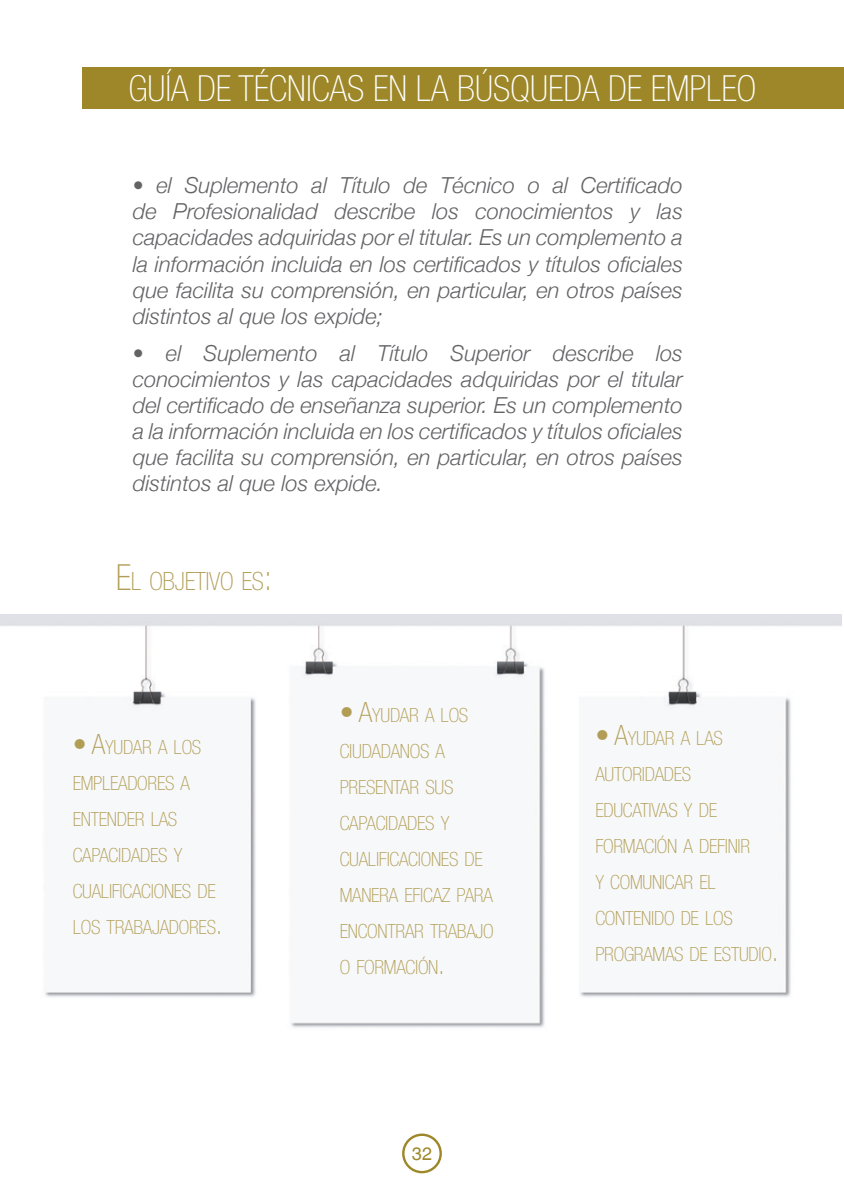
<style>
.page{position:relative;width:844px;height:1196px;background:#fff}
.page>*{position:absolute;margin:0;border:0;box-sizing:border-box;transform-origin:0 0}
.t1{font:100 condensed 36px "Helvetica Neue LT Std";color:#fff}
.t2{font:100 condensed 25.2px "Helvetica Neue LT Std";letter-spacing:-.015em;color:#b19d55}
.t3{font:italic 300 22px/26px "Helvetica Neue";color:#636366;text-align:justify}
.t4{font:100 condensed 19.6px/36px "Helvetica Neue LT Std";letter-spacing:-.015em;color:#b19d55}
.t5{font:18px "Helvetica LT";color:#9d8728}
.s1{font-size:36px}
.s2{font-size:28px}
</style>
<div class="page">
<div style="left:82px;top:68px;width:759px;height:41px;background:#9d8728"></div>
<hr style="left:841px;top:68px;width:3px;height:41px;background:#9d8728">
<div style="left:402px;top:1133px;width:40px;height:40px;border:2px solid #9d8728;border-radius:50%"></div>
<img style="left:0;top:614px;width:841px;height:414px">
<h1 class="t1" style="left:129px;top:68px;width:629px">GUÍA DE TÉCNICAS EN LA BÚSQUEDA DE EMPLEO</h1>
<p class="t3" style="left:133px;top:171px;width:551px">• el Suplemento al Título de Técnico o al Certificado de Profesionalidad describe los conocimientos y las capacidades adquiridas por el titular. Es un complemento a la información incluida en los certificados y títulos oficiales que facilita su comprensión, en particular, en otros países distintos al que los expide;</p>
<p class="t3" style="left:133px;top:339px;width:551px">• el Suplemento al Título Superior describe los conocimientos y las capacidades adquiridas por el titular del certificado de enseñanza superior. Es un complemento a la información incluida en los certificados y títulos oficiales que facilita su comprensión, en particular, en otros países distintos al que los expide.</p>
<p class="t2" style="left:116px;top:566px;width:158px"><span class="s1">E</span>L OBJETIVO ES<span class="s1">:</span></p>
<p class="t4" style="left:340px;top:696px;width:155px"><span class="s2">• A</span>YUDAR A LOS<br>CIUDADANOS A<br>PRESENTAR SUS<br>CAPACIDADES Y<br>CUALIFICACIONES DE<br>MANERA EFICAZ PARA<br>ENCONTRAR TRABAJO<br>O FORMACIÓN<span class="s2">.</span></p>
<p class="t4" style="left:73px;top:729px;width:151px"><span class="s2">• A</span>YUDAR A LOS<br>EMPLEADORES A<br>ENTENDER LAS<br>CAPACIDADES Y<br>CUALIFICACIONES DE<br>LOS TRABAJADORES<span class="s2">.</span></p>
<p class="t4" style="left:595px;top:719px;width:184px"><span class="s2">• A</span>YUDAR A LAS<br>AUTORIDADES<br>EDUCATIVAS Y DE<br>FORMACIÓN A DEFINIR<br>Y COMUNICAR EL<br>CONTENIDO DE LOS<br>PROGRAMAS DE ESTUDIO<span class="s2">.</span></p>
<p class="t5" style="left:412px;top:1142px;width:22px">32</p>
</div>
